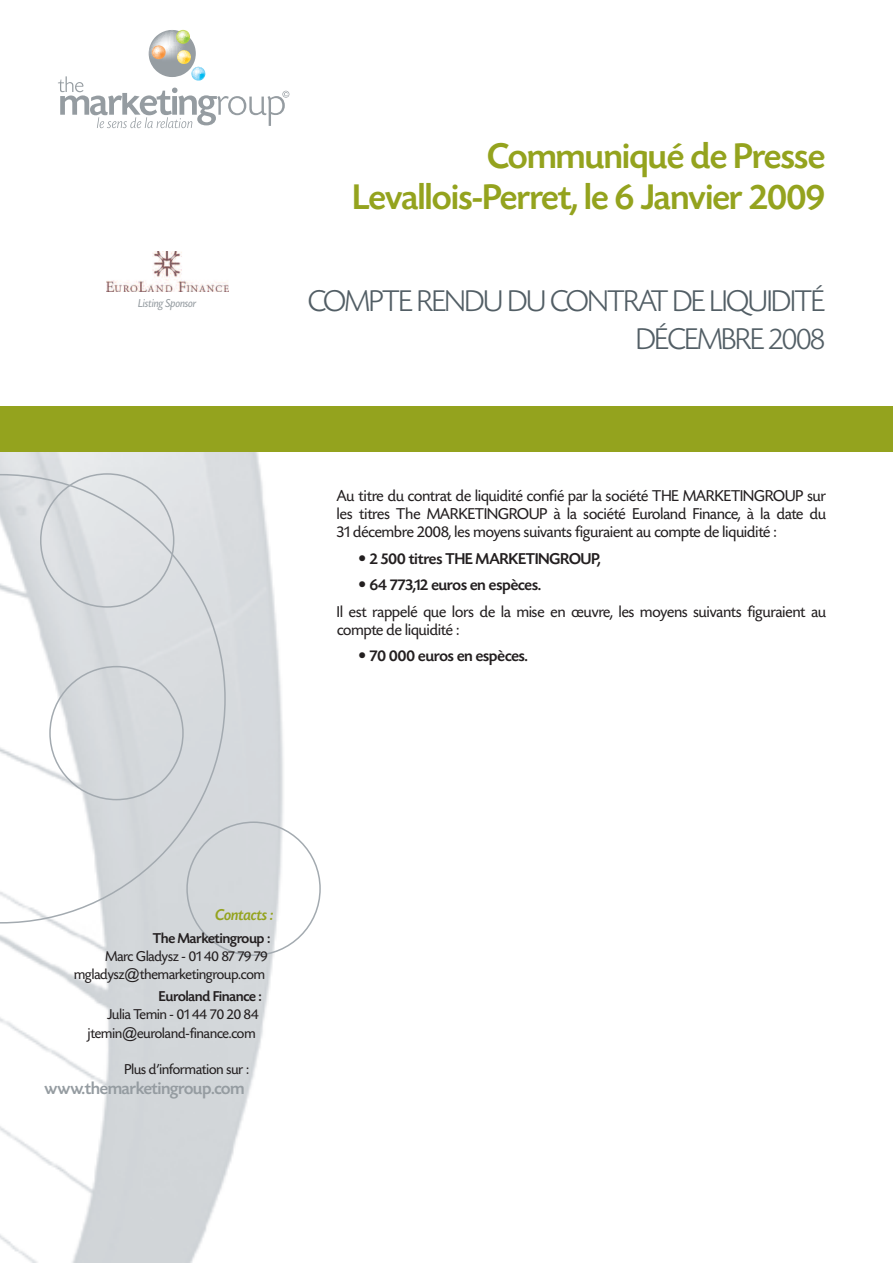
<style>
.page{position:relative;width:893px;height:1263px;background:#fff}
.page>*{position:absolute;margin:0;border:0;box-sizing:border-box;transform-origin:0 0}
.t1{font:500 37.5px/41.7px "Today SH";color:#94a31e;text-align:right}
.t2{font:300 31.5px/37.8px "Today SH";letter-spacing:-.025em;color:#525e65;text-align:right}
.t3{font:500 18px "Today SH";color:#959ca1}
.t4{font:16.5px/18px "Today SH";letter-spacing:.005em;color:#231f20;text-align:justify}
.t5{font:500 16.5px "Today SH";letter-spacing:.005em;color:#231f20}
.t6{font:16.5px "Today SH Med Ita";color:#94a31e}
.t7{font:15px/18.5px "Today SH";color:#231f20;text-align:right}
.t8{font:500 15px "Today SH";color:#231f20}
.t9{font:italic 12px "Today SH";color:#959ca1}
.s1{font-family:"Helvetica Neue LT Com";font-weight:400;font-stretch:expanded}
.s2{font-family:"Helvetica Neue LT Com";font-stretch:expanded}
.s3{font-weight:500}
.s4{font-family:"Gill Sans"}
</style>
<div class="page">
<img style="left:0;top:452px;width:284px;height:810px">
<svg style="left:0;top:474px;width:226px;height:449px"></svg>
<svg style="left:40px;top:473px;width:134px;height:135px;background:#dadde1"></svg>
<svg style="left:49px;top:666px;width:135px;height:134px;background:#d8dcdf"></svg>
<svg style="left:186px;top:821px;width:135px;height:135px"></svg>
<div style="left:0;top:406px;width:893px;height:46px;background:#94a31e"></div>
<svg style="left:58px;top:30px;width:231px;height:98px"></svg>
<img style="left:107px;top:252px;width:121px;height:40px">
<p class="t9" style="left:138px;top:296px;width:60px">Listing Sponsor</p>
<h1 class="t1" style="left:353px;top:134px;width:474px">Communiqué de Presse<br>Levallois-Perret, le 6 Janvier 2009</h1>
<h2 class="t2" style="left:308px;top:282px;width:518px">COMPTE RENDU DU CONTRAT DE LIQUIDITÉ<br>DÉCEMBRE 2008</h2>
<p class="t4" style="left:337px;top:487px;width:491px">Au titre du contrat de liquidité confié par la société THE MARKETINGROUP sur les titres The MARKETINGROUP à la société Euroland Finance, à la date du 31 décembre 2008, les moyens suivants figuraient au compte de liquidité :</p>
<p class="t5" style="left:358px;top:548px;width:244px"><span class="s1">•</span> 2 500 titres THE MARKETINGROUP,</p>
<p class="t4" style="left:337px;top:571px;width:490px;line-height:26.5px;text-indent:21px"><span class="s2">•</span> <span class="s3">64 773,12 euros en espèces.<br></span>Il est rappelé que lors de la mise en œuvre, les moyens suivants figuraient au</p>
<p class="t4" style="left:337px;top:620px;width:124px">compte de liquidité :</p>
<p class="t5" style="left:358px;top:646px;width:171px"><span class="s1">•</span> 70 000 euros en espèces.</p>
<p class="t6" style="left:215px;top:905px;width:59px">Contacts :</p>
<p class="t8" style="left:153px;top:929px;width:119px">The Marketingroup :</p>
<p class="t7" style="left:74px;top:947px;width:195px">Marc Gladysz - 01 40 87 79 79 mgladysz<span class="s4">@</span>themarketingroup.com</p>
<p class="t8" style="left:159px;top:987px;width:104px">Euroland Finance :</p>
<p class="t7" style="left:88px;top:1005px;width:172px">Julia Temin - 01 44 70 20 84 jtemin<span class="s4">@</span>euroland-finance.com</p>
<p class="t7" style="left:124px;top:1059px;width:126px">Plus d’information sur :</p>
<p class="t3" style="left:45px;top:1077px;width:201px">www.themarketingroup.com</p>
</div>
